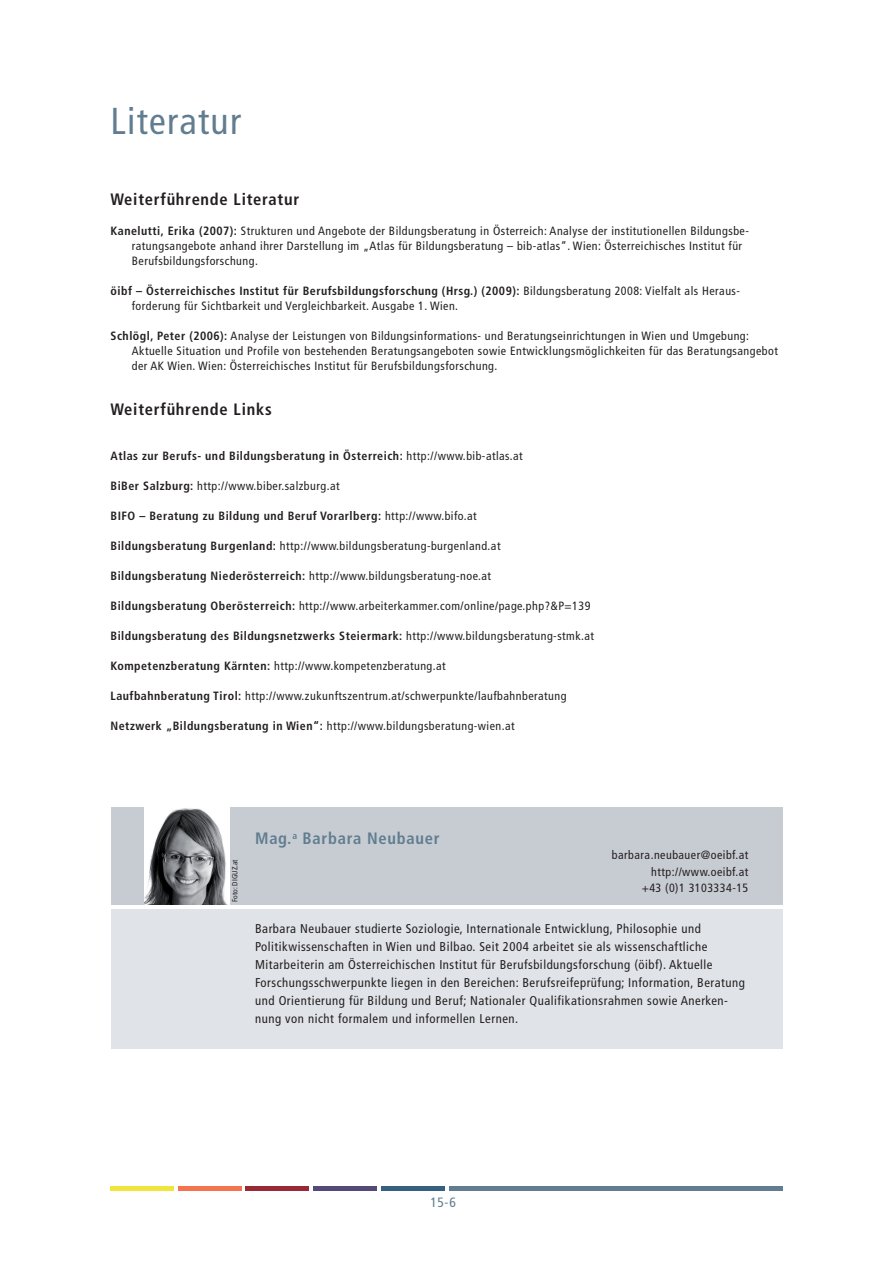
<style>
.page{position:relative;width:893px;height:1263px;background:#fff}
.page>*{position:absolute;margin:0;border:0;box-sizing:border-box;transform-origin:0 0}
.t1{font:condensed 37.5px "Frutiger LT Std";letter-spacing:.035em;color:#617d8f}
.t2{font:700 condensed 16.5px "Frutiger LT Std";letter-spacing:.045em;color:#231f20}
.t3{font:700 condensed 16.5px "Frutiger LT Std";letter-spacing:.045em;color:#617d8f}
.t4{font:condensed 13.5px "Frutiger LT Std";color:#617d8f}
.t5{font:condensed 12.75px/18px "Frutiger LT Std";letter-spacing:.04em;color:#231f20}
.t6{font:condensed 12px/15px "Frutiger LT Std";letter-spacing:.04em;color:#231f20}
.t7{font:700 condensed 12px "Frutiger LT Std";letter-spacing:.04em;color:#231f20}
.t8{font:condensed 7.5px "Frutiger LT Std";letter-spacing:.005em;color:#231f20}
.s1{font-weight:700}
.s2{font-weight:400}
</style>
<div class="page">
<div style="left:111px;top:1186px;width:63px;height:5px;background:#f0e53d"></div>
<div style="left:178px;top:1186px;width:64px;height:5px;background:#f3744f"></div>
<div style="left:246px;top:1186px;width:63px;height:5px;background:#972a36"></div>
<div style="left:313px;top:1186px;width:64px;height:5px;background:#544979"></div>
<div style="left:381px;top:1186px;width:63px;height:5px;background:#366080"></div>
<div style="left:449px;top:1186px;width:333px;height:5px;background:#617d8f"></div>
<div style="left:111px;top:807px;width:671px;height:98px;background:#c7ccd3"></div>
<div style="left:111px;top:909px;width:671px;height:140px;background:#e0e4e8"></div>
<img style="left:145px;top:807px;width:85px;height:98px">
<h1 class="t1" style="left:111px;top:100px;width:132px">Literatur</h1>
<h2 class="t2" style="left:111px;top:190px;width:190px">Weiterführende Literatur</h2>
<p class="t6" style="left:132px;top:224px;width:619px;text-indent:-21px"><span class="s1">Kanelutti, Erika (2007):</span> Strukturen und Angebote der Bildungsberatung in Österreich: Analyse der institutionellen Bildungsbe&shy;ratungsangebote anhand ihrer Darstellung im „Atlas für Bildungsberatung – bib-atlas“. Wien: Österreichisches Institut für<br>Berufsbildungsforschung.</p>
<p class="t6" style="left:132px;top:284px;width:609px;text-indent:-21px"><span class="s1">öibf – Österreichisches Institut für Berufsbildungsforschung (Hrsg.) (2009):</span> Bildungsberatung 2008: Vielfalt als Heraus&shy;forderung für Sichtbarkeit und Vergleichbarkeit. Ausgabe 1. Wien.</p>
<p class="t6" style="left:132px;top:329px;width:648px;text-indent:-21px"><span class="s1">Schlögl, Peter (2006):</span> Analyse der Leistungen von Bildungsinformations- und Beratungseinrichtungen in Wien und Umgebung:<br>Aktuelle Situation und Profile von bestehenden Beratungsangeboten sowie Entwicklungsmöglichkeiten für das Beratungsangebot der AK Wien. Wien: Österreichisches Institut für Berufsbildungsforschung.</p>
<h2 class="t2" style="left:111px;top:400px;width:163px">Weiterführende Links</h2>
<p class="t7" style="left:111px;top:449px;width:414px">Atlas zur Berufs- und Bildungsberatung in Österreich: <span class="s2">http://www.bib-atlas.at</span></p>
<p class="t6" style="left:111px;top:479px;width:231px"><span class="s1">BiBer Salzburg:</span> http://www.biber.salzburg.at</p>
<p class="t7" style="left:111px;top:509px;width:368px">BIFO – Beratung zu Bildung und Beruf Vorarlberg: <span class="s2">http://www.bifo.at</span></p>
<p class="t6" style="left:111px;top:539px;width:391px"><span class="s1">Bildungsberatung Burgenland:</span> http://www.bildungsberatung-burgenland.at</p>
<p class="t6" style="left:111px;top:569px;width:382px"><span class="s1">Bildungsberatung Niederösterreich:</span> http://www.bildungsberatung-noe.at</p>
<p class="t6" style="left:111px;top:599px;width:481px"><span class="s1">Bildungsberatung Oberösterreich:</span> http://www.arbeiterkammer.com/online/page.php?&amp;P=139</p>
<p class="t7" style="left:111px;top:629px;width:485px">Bildungsberatung des Bildungsnetzwerks Steiermark: <span class="s2">http://www.bildungsberatung-stmk.at</span></p>
<p class="t6" style="left:111px;top:659px;width:337px"><span class="s1">Kompetenzberatung Kärnten:</span> http://www.kompetenzberatung.at</p>
<p class="t6" style="left:111px;top:689px;width:458px"><span class="s1">Laufbahnberatung Tirol:</span> http://www.zukunftszentrum.at/schwerpunkte/laufbahnberatung</p>
<p class="t6" style="left:111px;top:719px;width:406px"><span class="s1">Netzwerk „Bildungsberatung in Wien“:</span> http://www.bildungsberatung-wien.at</p>
<p class="t8" style="left:230px;top:901px;width:44px;rotate:-90deg">Foto: DIGUZ.at</p>
<h2 class="t3" style="left:255px;top:829px;width:186px">Mag.<sup>a</sup> Barbara Neubauer</h2>
<p class="t6" style="left:612px;top:847px;width:138px;line-height:16.5px;text-align:right">barbara.neubauer@oeibf.at http://www.oeibf.at<br>+43 (0)1 3103334-15</p>
<p class="t5" style="left:255px;top:919px;width:491px">Barbara Neubauer studierte Soziologie, Internationale Entwicklung, Philosophie und Politikwissenschaften in Wien und Bilbao. Seit 2004 arbeitet sie als wissenschaftliche Mitarbeiterin am Österreichischen Institut für Berufsbildungsforschung (öibf). Aktuelle Forschungsschwerpunkte liegen in den Bereichen: Berufsreifeprüfung; Information, Beratung und Orientierung für Bildung und Beruf; Nationaler Qualifikationsrahmen sowie Anerken&shy;nung von nicht formalem und informellen Lernen.</p>
<p class="t4" style="left:430px;top:1195px;width:27px">15-6</p>
</div>
